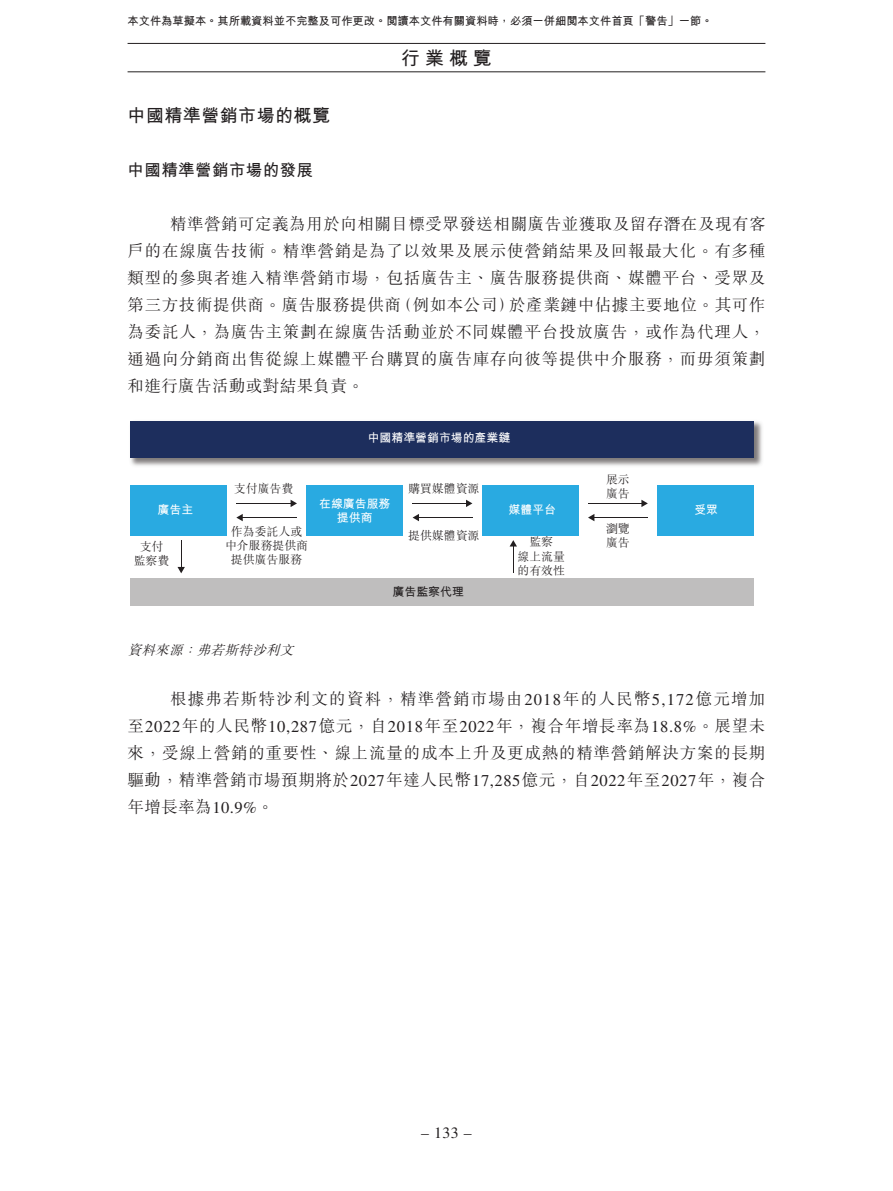
<style>
.page{position:relative;width:893px;height:1191px;background:#fff}
.page>*{position:absolute;margin:0;border:0;box-sizing:border-box;transform-origin:0 0}
.t1{font:700 18.75px "M Hei HK";color:#231f20}
.t2{font:700 18px "M Hei HK";letter-spacing:.025em;color:#231f20}
.t3{font:300 16.5px/27px "M Sung HK";letter-spacing:.045em;color:#231f20;text-align:justify}
.t4{font:700 16.5px "M Hei HK";letter-spacing:.025em;color:#231f20}
.t5{font:15.75px "Times LT Std";color:#231f20}
.t6{font:italic 300 13.5px "M Sung HK";color:#231f20}
.t7{font:11.85px/14.2px "M Sung HK Light E Ten B5 H";color:#231f20;text-align:center}
.t8{font:11.85px/14.2px "M Hei HK Bold E Ten B5 H";color:#fff;text-align:center}
.t9{font:11.85px "M Hei HK Bold E Ten B5 H";color:#231f20}
.t10{font:700 11.25px "M Hei HK";color:#231f20}
.s1{font-family:"Times LT Std";font-weight:400}
</style>
<div class="page">
<hr style="left:128px;top:43px;width:637px;height:1px;background:#231f20">
<hr style="left:128px;top:71px;width:637px;height:1px;background:#231f20">
<img style="left:130px;top:421px;width:632px;height:45px">
<div style="left:130px;top:421px;width:624px;height:37px;background:#1d2e5d"></div>
<div style="left:130px;top:578px;width:624px;height:27px;background:#bfbebe"></div>
<div style="left:130px;top:485px;width:97px;height:50px;background:#29aae1"></div>
<div style="left:307px;top:485px;width:96px;height:50px;background:#29aae1"></div>
<div style="left:482px;top:485px;width:96px;height:50px;background:#29aae1"></div>
<div style="left:657px;top:485px;width:97px;height:50px;background:#29aae1"></div>
<hr style="left:236px;top:503px;width:56px;height:1px;background:#231f20">
<svg style="left:291px;top:500px;width:6px;height:7px"></svg>
<hr style="left:242px;top:517px;width:55px;height:1px;background:#231f20">
<svg style="left:236px;top:514px;width:7px;height:7px"></svg>
<hr style="left:413px;top:503px;width:54px;height:1px;background:#231f20">
<svg style="left:466px;top:500px;width:6px;height:7px"></svg>
<hr style="left:418px;top:517px;width:54px;height:1px;background:#231f20">
<svg style="left:413px;top:514px;width:6px;height:7px"></svg>
<hr style="left:588px;top:503px;width:54px;height:1px;background:#231f20">
<svg style="left:641px;top:500px;width:7px;height:7px"></svg>
<hr style="left:593px;top:517px;width:55px;height:1px;background:#231f20">
<svg style="left:588px;top:514px;width:6px;height:7px"></svg>
<svg style="left:177px;top:540px;width:8px;height:33px"></svg>
<svg style="left:510px;top:540px;width:7px;height:33px"></svg>
<p class="t10" style="left:128px;top:13px;width:586px">本文件為草擬本。其所載資料並不完整及可作更改。閱讀本文件有關資料時，必須一併細閱本文件首頁「警告」一節。</p>
<p class="t1" style="left:401px;top:44px;width:92px">行業概覽</p>
<p class="t2" style="left:128px;top:103px;width:204px">中國精準營銷市場的概覽</p>
<p class="t4" style="left:128px;top:158px;width:187px">中國精準營銷市場的發展</p>
<p class="t3" style="left:128px;top:210px;width:639px;text-indent:43px">精準營銷可定義為用於向相關目標受眾發送相關廣告並獲取及留存潛在及現有客戶的在線廣告技術。精準營銷是為了以效果及展示使營銷結果及回報最大化。有多種類型的參與者進入精準營銷市場，包括廣告主、廣告服務提供商、媒體平台、受眾及第三方技術提供商。廣告服務提供商（例如本公司）於產業鏈中佔據主要地位。其可作為委託人，為廣告主策劃在線廣告活動並於不同媒體平台投放廣告，或作為代理人，通過向分銷商出售從線上媒體平台購買的廣告庫存向彼等提供中介服務，而毋須策劃和進行廣告活動或對結果負責。</p>
<p class="t8" style="left:368px;top:430px;width:144px">中國精準營銷市場的產業鏈</p>
<p class="t7" style="left:408px;top:481px;width:73px">購買媒體資源</p>
<p class="t7" style="left:606px;top:472px;width:25px;text-align:left">展示廣告</p>
<p class="t7" style="left:234px;top:481px;width:61px">支付廣告費</p>
<p class="t8" style="left:158px;top:501px;width:37px">廣告主</p>
<p class="t8" style="left:319px;top:495px;width:73px">在線廣告服務提供商</p>
<p class="t8" style="left:509px;top:501px;width:49px">媒體平台</p>
<p class="t8" style="left:694px;top:501px;width:25px">受眾</p>
<p class="t7" style="left:408px;top:528px;width:73px">提供媒體資源</p>
<p class="t7" style="left:606px;top:520px;width:25px;text-align:left">瀏覽廣告</p>
<p class="t7" style="left:225px;top:523px;width:85px">作為委託人或中介服務提供商提供廣告服務</p>
<p class="t7" style="left:134px;top:538px;width:37px">支付監察費</p>
<p class="t7" style="left:517px;top:534px;width:49px">監察<br>線上流量的有效性</p>
<p class="t9" style="left:393px;top:583px;width:73px">廣告監察代理</p>
<p class="t6" style="left:128px;top:640px;width:172px">資料來源：弗若斯特沙利文</p>
<p class="t3" style="left:128px;top:684px;width:639px;text-indent:43px">根據弗若斯特沙利文的資料，精準營銷市場由<span class="s1">2018</span>年的人民幣<span class="s1">5,172</span>億元增加至<span class="s1">2022</span>年的人民幣<span class="s1">10,287</span>億元，自<span class="s1">2018</span>年至<span class="s1">2022</span>年，複合年增長率為<span class="s1">18.8%</span>。展望未來，受線上營銷的重要性、線上流量的成本上升及更成熱的精準營銷解決方案的長期驅動，精準營銷市場預期將於<span class="s1">2027</span>年達人民幣<span class="s1">17,285</span>億元，自<span class="s1">2022</span>年至<span class="s1">2027</span>年，複合年增長率為<span class="s1">10.9%</span>。</p>
<p class="t5" style="left:421px;top:1124px;width:52px">– 133 –</p>
</div>
